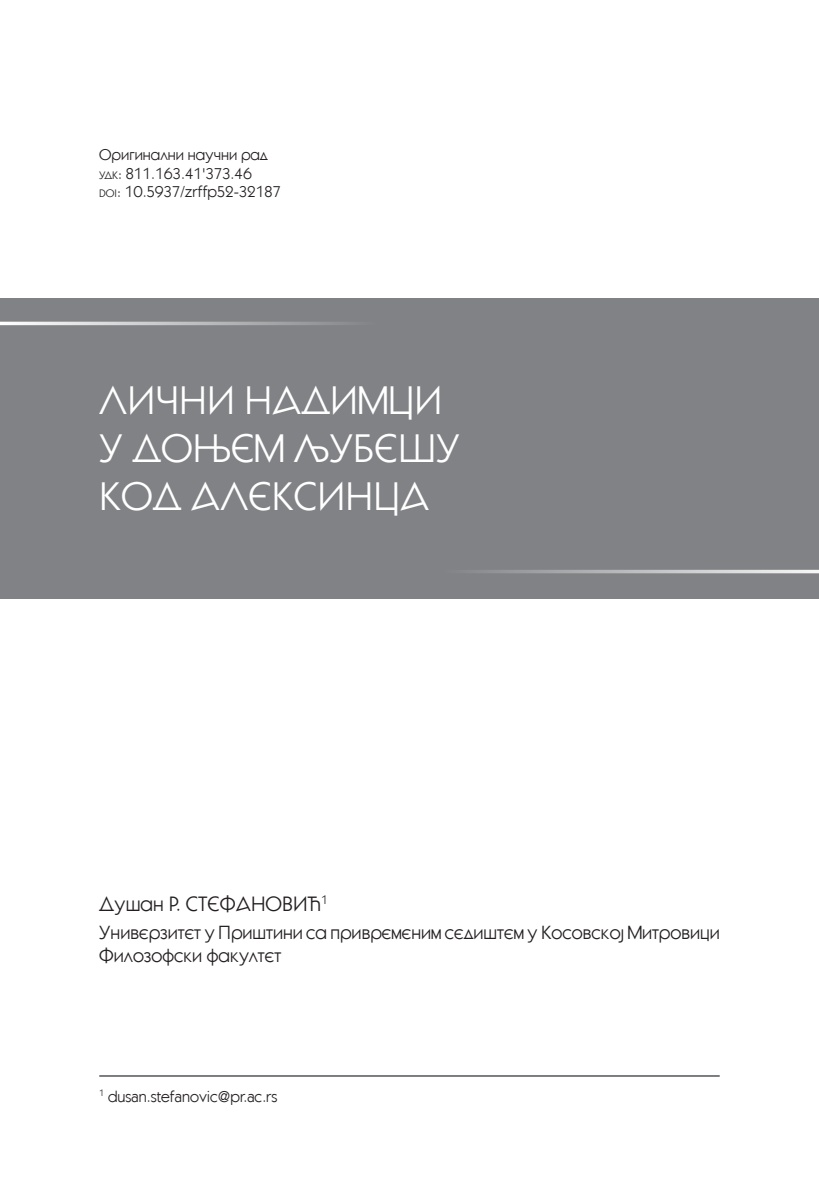
<style>
.page{position:relative;width:819px;height:1191px;background:#fff}
.page>*{position:absolute;margin:0;border:0;box-sizing:border-box;transform-origin:0 0}
.t1{font:40.25px/48.3px "Azbuka 06";color:#fff}
.t2{font:21px "Azbuka 06";color:#231f20}
.t3{font:19.25px/23.1px "Azbuka 06";color:#231f20}
.t4{font:15.75px/18.9px "Azbuka 06";color:#231f20}
.s1{font-size:11.03px}
.s2{font-style:inherit}
</style>
<div class="page">
<div style="left:0;top:298px;width:819px;height:300px;background:#808285"></div>
<hr style="left:0;top:322px;width:377px;height:3px;background:#fff">
<hr style="left:442px;top:570px;width:377px;height:3px;background:#fff">
<hr style="left:99px;top:1075px;width:620px;height:1px;background:#6c6d70">
<p class="t4" style="left:99px;top:145px;width:183px">Оригинални научни рад <span class="s1">удк</span><span class="s2">: 811.163.41'373.46<br></span><span class="s1">doi</span>: 10.5937/zrffp52-32187</p>
<h1 class="t1" style="left:99px;top:375px;width:362px">ЛИЧНИ НАДИМЦИ<br>У ДОЊЕМ ЉУБЕШУ<br>КОД АЛЕКСИНЦА</h1>
<h2 class="t2" style="left:99px;top:892px;width:230px">Душан Р. СТЕФАНОВИЋ<sup>1</sup></h2>
<p class="t3" style="left:99px;top:920px;width:622px">Универзитет у Приштини са привременим седиштем у Косовској Митровици<br>Филозофски факултет</p>
<p class="t4" style="left:99px;top:1086px;width:180px"><sup>1</sup> dusan.stefanovic@pr.ac.rs</p>
</div>
